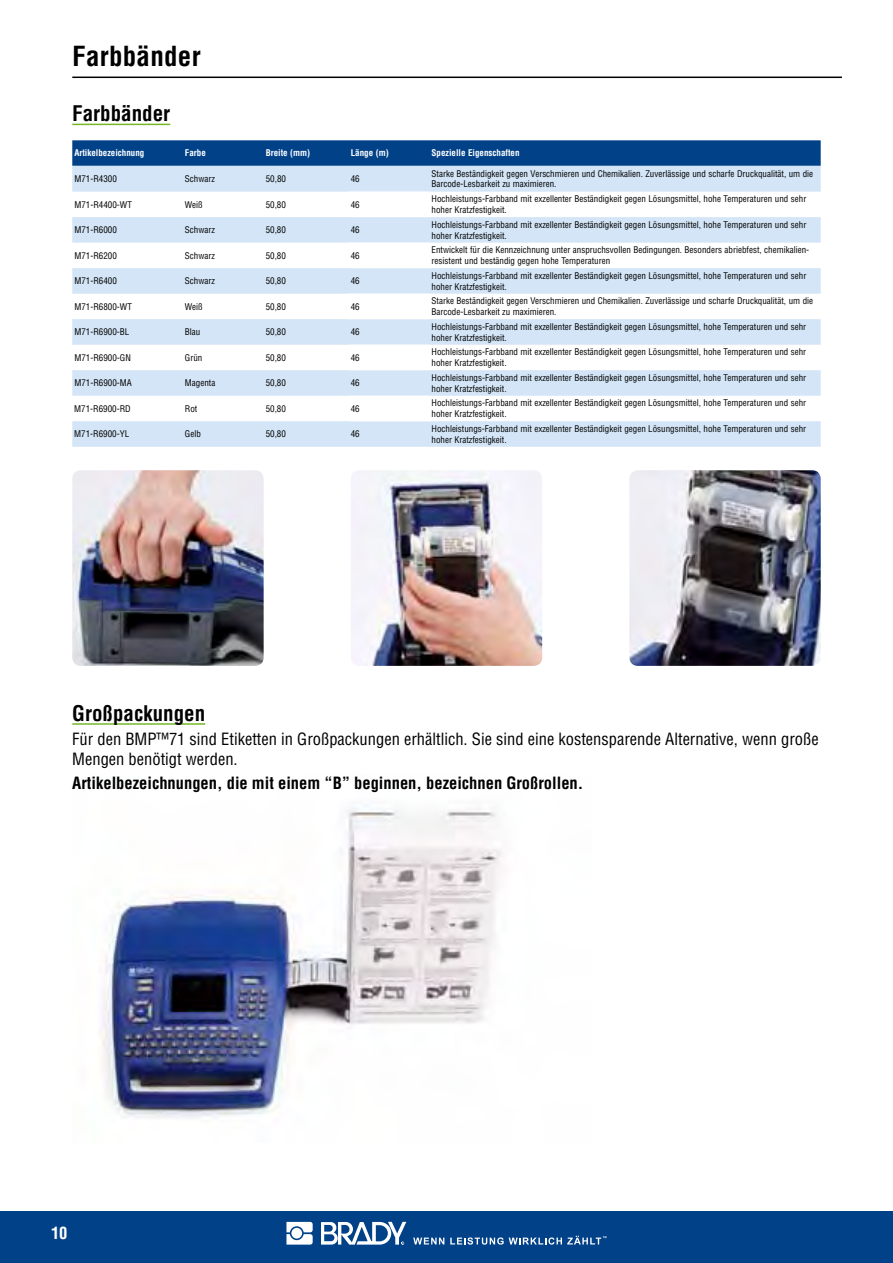
<style>
.page{position:relative;width:893px;height:1263px;background:#fff}
.page>*{position:absolute;margin:0;border:0;box-sizing:border-box;transform-origin:0 0}
.t1{font:700 condensed 27px "Helvetica LT Std";letter-spacing:.01em;color:#000}
.t2{font:700 condensed 21px "Helvetica LT Std";color:#000}
.t3{font:condensed 16.5px/19.8px "Helvetica LT Std";color:#000}
.t4{font:700 condensed 16.5px "Helvetica LT Std";color:#000}
.t5{font:700 condensed 16.5px "Helvetica LT Std";color:#fff}
.t6{font:condensed 9px/10.8px "Helvetica LT Std";color:#000}
.t7{font:700 condensed 9px "Helvetica LT Std";color:#fff}
</style>
<div class="page">
<div style="left:0;top:1212px;width:893px;height:51px;background:#004188"></div>
<svg style="left:413px;top:1237px;width:31px;height:7px"></svg>
<svg style="left:450px;top:1236px;width:156px;height:8px"></svg>
<svg style="left:286px;top:1222px;width:27px;height:22px"></svg>
<svg style="left:321px;top:1222px;width:85px;height:22px"></svg>
<hr style="left:72px;top:77px;width:770px;height:1px;background:#000">
<hr style="left:72px;top:124px;width:98px;height:1px;background:#76b728">
<svg style="left:72px;top:140px;width:749px;height:26px;background:#05458a"></svg>
<svg style="left:72px;top:166px;width:749px;height:281px;fill:#d3e5f6"></svg>
<svg style="left:349px;top:192px;width:80px;height:229px"></svg>
<img style="left:100px;top:805px;width:402px;height:313px">
<hr style="left:72px;top:723px;width:133px;height:2px;background:#76b728">
<img style="left:72px;top:470px;width:192px;height:196px">
<img style="left:351px;top:470px;width:191px;height:196px">
<img style="left:629px;top:470px;width:192px;height:196px">
<h1 class="t1" style="left:72px;top:39px;width:130px">Farbbänder</h1>
<h2 class="t2" style="left:72px;top:101px;width:99px">Farbbänder</h2>
<p class="t7" style="left:74px;top:147px;width:72px">Artikelbezeichnung</p>
<p class="t7" style="left:185px;top:147px;width:22px">Farbe</p>
<p class="t7" style="left:266px;top:147px;width:46px">Breite (mm)</p>
<p class="t7" style="left:351px;top:147px;width:39px">Länge (m)</p>
<p class="t7" style="left:432px;top:147px;width:89px">Spezielle Eigenschaften</p>
<p class="t6" style="left:74px;top:173px;width:44px">M71-R4300</p>
<p class="t6" style="left:185px;top:173px;width:32px">Schwarz</p>
<p class="t6" style="left:266px;top:173px;width:22px">50,80</p>
<p class="t6" style="left:351px;top:173px;width:10px">46</p>
<p class="t6" style="left:432px;top:168px;width:383px">Starke Beständigkeit gegen Verschmieren und Chemikalien. Zuverlässige und scharfe Druckqualität, um die<br>Barcode-Lesbarkeit zu maximieren.</p>
<p class="t6" style="left:74px;top:199px;width:59px">M71-R4400-WT</p>
<p class="t6" style="left:185px;top:199px;width:19px">Weiß</p>
<p class="t6" style="left:266px;top:199px;width:22px">50,80</p>
<p class="t6" style="left:351px;top:199px;width:10px">46</p>
<p class="t6" style="left:432px;top:193px;width:376px">Hochleistungs-Farbband mit exzellenter Beständigkeit gegen Lösungsmittel, hohe Temperaturen und sehr hoher Kratzfestigkeit.</p>
<p class="t6" style="left:74px;top:224px;width:44px">M71-R6000</p>
<p class="t6" style="left:185px;top:224px;width:32px">Schwarz</p>
<p class="t6" style="left:266px;top:224px;width:22px">50,80</p>
<p class="t6" style="left:351px;top:224px;width:10px">46</p>
<p class="t6" style="left:432px;top:219px;width:376px">Hochleistungs-Farbband mit exzellenter Beständigkeit gegen Lösungsmittel, hohe Temperaturen und sehr hoher Kratzfestigkeit.</p>
<p class="t6" style="left:74px;top:250px;width:44px">M71-R6200</p>
<p class="t6" style="left:185px;top:250px;width:32px">Schwarz</p>
<p class="t6" style="left:266px;top:250px;width:22px">50,80</p>
<p class="t6" style="left:351px;top:250px;width:10px">46</p>
<p class="t6" style="left:432px;top:244px;width:379px">Entwickelt für die Kennzeichnung unter anspruchsvollen Bedingungen. Besonders abriebfest, chemikalien&shy;resistent und beständig gegen hohe Temperaturen</p>
<p class="t6" style="left:74px;top:275px;width:44px">M71-R6400</p>
<p class="t6" style="left:185px;top:275px;width:32px">Schwarz</p>
<p class="t6" style="left:266px;top:275px;width:22px">50,80</p>
<p class="t6" style="left:351px;top:275px;width:10px">46</p>
<p class="t6" style="left:432px;top:270px;width:376px">Hochleistungs-Farbband mit exzellenter Beständigkeit gegen Lösungsmittel, hohe Temperaturen und sehr hoher Kratzfestigkeit.</p>
<p class="t6" style="left:74px;top:301px;width:59px">M71-R6800-WT</p>
<p class="t6" style="left:185px;top:301px;width:19px">Weiß</p>
<p class="t6" style="left:266px;top:301px;width:22px">50,80</p>
<p class="t6" style="left:351px;top:301px;width:10px">46</p>
<p class="t6" style="left:432px;top:296px;width:383px">Starke Beständigkeit gegen Verschmieren und Chemikalien. Zuverlässige und scharfe Druckqualität, um die<br>Barcode-Lesbarkeit zu maximieren.</p>
<p class="t6" style="left:74px;top:326px;width:56px">M71-R6900-BL</p>
<p class="t6" style="left:185px;top:326px;width:17px">Blau</p>
<p class="t6" style="left:266px;top:326px;width:22px">50,80</p>
<p class="t6" style="left:351px;top:326px;width:10px">46</p>
<p class="t6" style="left:432px;top:321px;width:376px">Hochleistungs-Farbband mit exzellenter Beständigkeit gegen Lösungsmittel, hohe Temperaturen und sehr hoher Kratzfestigkeit.</p>
<p class="t6" style="left:74px;top:352px;width:58px">M71-R6900-GN</p>
<p class="t6" style="left:185px;top:352px;width:19px">Grün</p>
<p class="t6" style="left:266px;top:352px;width:22px">50,80</p>
<p class="t6" style="left:351px;top:352px;width:10px">46</p>
<p class="t6" style="left:431px;top:347px;width:376px">Hochleistungs-Farbband mit exzellenter Beständigkeit gegen Lösungsmittel, hohe Temperaturen und sehr hoher Kratzfestigkeit.</p>
<p class="t6" style="left:74px;top:377px;width:59px">M71-R6900-MA</p>
<p class="t6" style="left:185px;top:377px;width:32px">Magenta</p>
<p class="t6" style="left:266px;top:377px;width:22px">50,80</p>
<p class="t6" style="left:351px;top:377px;width:10px">46</p>
<p class="t6" style="left:431px;top:372px;width:376px">Hochleistungs-Farbband mit exzellenter Beständigkeit gegen Lösungsmittel, hohe Temperaturen und sehr hoher Kratzfestigkeit.</p>
<p class="t6" style="left:74px;top:403px;width:58px">M71-R6900-RD</p>
<p class="t6" style="left:185px;top:403px;width:14px">Rot</p>
<p class="t6" style="left:266px;top:403px;width:22px">50,80</p>
<p class="t6" style="left:351px;top:403px;width:10px">46</p>
<p class="t6" style="left:431px;top:398px;width:376px">Hochleistungs-Farbband mit exzellenter Beständigkeit gegen Lösungsmittel, hohe Temperaturen und sehr hoher Kratzfestigkeit.</p>
<p class="t6" style="left:74px;top:428px;width:56px">M71-R6900-YL</p>
<p class="t6" style="left:185px;top:428px;width:17px">Gelb</p>
<p class="t6" style="left:266px;top:428px;width:22px">50,80</p>
<p class="t6" style="left:351px;top:428px;width:10px">46</p>
<p class="t6" style="left:431px;top:423px;width:376px">Hochleistungs-Farbband mit exzellenter Beständigkeit gegen Lösungsmittel, hohe Temperaturen und sehr hoher Kratzfestigkeit.</p>
<h2 class="t2" style="left:72px;top:700px;width:134px">Großpackungen</h2>
<h3 class="t3" style="left:72px;top:729px;width:748px">Für den BMP™71 sind Etiketten in Großpackungen erhältlich. Sie sind eine kostensparende Alternative, wenn große<br>Mengen benötigt werden.</h3>
<h3 class="t4" style="left:72px;top:772px;width:513px">Artikelbezeichnungen, die mit einem “B” beginnen, bezeichnen Großrollen.</h3>
<h3 class="t5" style="left:51px;top:1223px;width:18px">10</h3>
</div>
